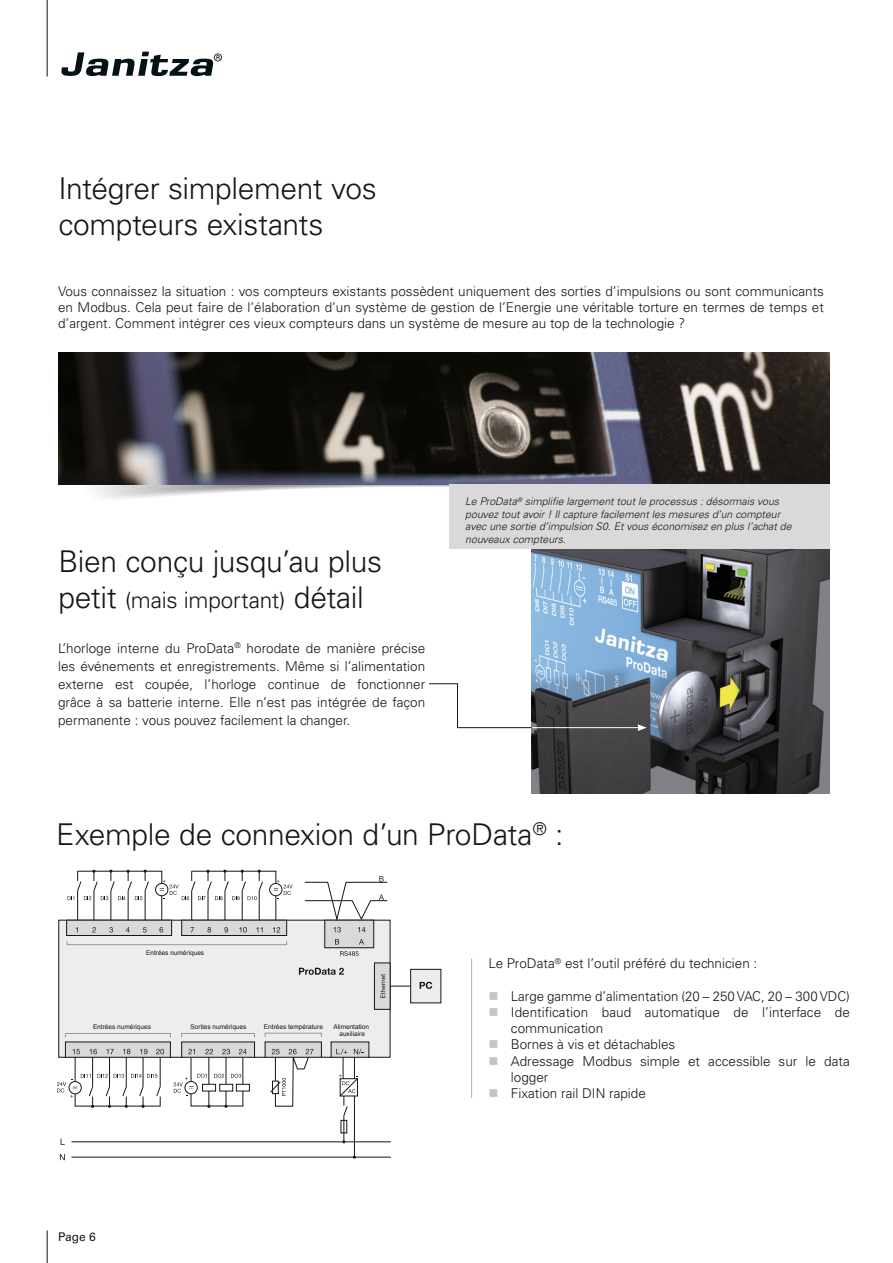
<style>
.page{position:relative;width:893px;height:1263px;background:#fff}
.page>*{position:absolute;margin:0;border:0;box-sizing:border-box;transform-origin:0 0}
.t1{font:300 30px/36px "Univers LT Std";letter-spacing:-.01em;color:#151616}
.t2{font:300 22.5px "Univers LT Std";letter-spacing:-.01em;color:#151616}
.t3{font:300 13.5px/18px "Univers LT Std";color:#151616;text-align:justify}
.t4{font:12px "Univers LT Std";color:#151616}
.t5{font:italic 300 10.5px/12.6px "Univers LT Std";color:#151616}
.t6{font:6.45px/6.4px "Arial";color:#151616;text-align:center}
.s1{font-size:30px}
.s2{color:#c5c5c5}
</style>
<div class="page">
<hr style="left:47px;top:1230px;width:1px;height:33px;background:#151616">
<svg style="left:68px;top:484px;width:381px;height:15px"></svg>
<img style="left:58px;top:353px;width:771px;height:131px">
<img style="left:532px;top:549px;width:297px;height:244px">
<hr style="left:457px;top:727px;width:75px;height:1px;background:#151616">
<hr style="left:532px;top:727px;width:108px;height:1px;background:#fff">
<svg style="left:637px;top:724px;width:10px;height:7px"></svg>
<hr style="left:457px;top:684px;width:1px;height:44px;background:#151616">
<div style="left:449px;top:484px;width:380px;height:65px;background:#d9d9da"></div>
<svg style="left:429px;top:683px;width:29px;height:1px"></svg>
<hr style="left:47px;top:0;width:1px;height:77px;background:#151616">
<svg style="left:61px;top:52px;width:161px;height:24px"></svg>
<div style="left:59px;top:920px;width:331px;height:137px;background:#eceded"></div>
<svg style="left:299px;top:968px;width:45px;height:7px"></svg>
<svg style="left:340px;top:951px;width:19px;height:5px"></svg>
<hr style="left:72px;top:1141px;width:319px;height:1px;background:#151616">
<hr style="left:72px;top:1157px;width:319px;height:1px;background:#151616">
<svg style="left:60px;top:1154px;width:5px;height:6px"></svg>
<div style="left:191px;top:1057px;width:52px;height:49px;border:1px solid #151616"></div>
<div style="left:374px;top:963px;width:16px;height:46px;background:#d9d9da"></div>
<div style="left:374px;top:963px;width:16px;height:46px;border:1px solid #151616"></div>
<svg style="left:381px;top:974px;width:29px;height:24px"></svg>
<div style="left:411px;top:969px;width:30px;height:34px;background:#eceded"></div>
<div style="left:410px;top:969px;width:31px;height:34px;border:1px solid #151616"></div>
<svg style="left:420px;top:982px;width:12px;height:7px"></svg>
<div style="left:325px;top:920px;width:49px;height:28px;background:#d9d9da"></div>
<div style="left:324px;top:920px;width:50px;height:28px;border:1px solid #151616"></div>
<svg style="left:333px;top:927px;width:8px;height:5px"></svg>
<svg style="left:358px;top:927px;width:7px;height:5px"></svg>
<svg style="left:335px;top:939px;width:4px;height:5px"></svg>
<svg style="left:359px;top:939px;width:5px;height:5px"></svg>
<svg style="left:304px;top:876px;width:84px;height:45px"></svg>
<div style="left:67px;top:940px;width:220px;height:5px;border:1px solid #999"></div>
<div style="left:67px;top:920px;width:105px;height:15px;background:#d9d9da"></div>
<div style="left:66px;top:920px;width:106px;height:16px;border:1px solid #151616"></div>
<svg style="left:92px;top:927px;width:4px;height:5px"></svg>
<svg style="left:109px;top:927px;width:4px;height:5px"></svg>
<svg style="left:126px;top:927px;width:4px;height:5px"></svg>
<svg style="left:143px;top:927px;width:4px;height:5px"></svg>
<svg style="left:159px;top:927px;width:4px;height:5px"></svg>
<div style="left:182px;top:920px;width:105px;height:15px;background:#d9d9da"></div>
<div style="left:181px;top:920px;width:106px;height:16px;border:1px solid #151616"></div>
<svg style="left:207px;top:927px;width:4px;height:5px"></svg>
<svg style="left:224px;top:927px;width:4px;height:5px"></svg>
<svg style="left:239px;top:927px;width:8px;height:5px"></svg>
<svg style="left:256px;top:927px;width:7px;height:5px"></svg>
<svg style="left:273px;top:927px;width:7px;height:5px"></svg>
<div style="left:65px;top:1042px;width:105px;height:15px;background:#d9d9da"></div>
<div style="left:182px;top:1042px;width:73px;height:15px;background:#d9d9da"></div>
<svg style="left:188px;top:1049px;width:7px;height:5px"></svg>
<svg style="left:205px;top:1049px;width:8px;height:5px"></svg>
<svg style="left:222px;top:1049px;width:8px;height:5px"></svg>
<svg style="left:239px;top:1049px;width:8px;height:5px"></svg>
<div style="left:265px;top:1042px;width:56px;height:15px;background:#d9d9da"></div>
<div style="left:331px;top:1042px;width:38px;height:15px;background:#d9d9da"></div>
<div style="left:65px;top:1033px;width:106px;height:4px;border:1px solid #999"></div>
<div style="left:181px;top:1033px;width:74px;height:4px;border:1px solid #999"></div>
<div style="left:265px;top:1033px;width:57px;height:4px;border:1px solid #999"></div>
<div style="left:236px;top:1084px;width:13px;height:7px;background:#fff"></div>
<div style="left:236px;top:1084px;width:14px;height:7px;border:1px solid #151616"></div>
<hr style="left:354px;top:1096px;width:1px;height:61px;background:#151616">
<svg style="left:270px;top:1049px;width:43px;height:58px"></svg>
<svg style="left:336px;top:1049px;width:28px;height:94px"></svg>
<hr style="left:209px;top:1057px;width:1px;height:49px;background:#151616">
<div style="left:203px;top:1084px;width:13px;height:7px;background:#fff"></div>
<div style="left:202px;top:1084px;width:14px;height:7px;border:1px solid #151616"></div>
<hr style="left:226px;top:1057px;width:1px;height:49px;background:#151616">
<div style="left:220px;top:1084px;width:13px;height:7px;background:#fff"></div>
<div style="left:219px;top:1084px;width:14px;height:7px;border:1px solid #151616"></div>
<svg style="left:214px;top:1074px;width:10px;height:4px"></svg>
<svg style="left:231px;top:1074px;width:10px;height:4px"></svg>
<svg style="left:68px;top:870px;width:225px;height:51px"></svg>
<svg style="left:57px;top:1049px;width:107px;height:59px"></svg>
<svg style="left:174px;top:1074px;width:33px;height:22px"></svg>
<hr style="left:471px;top:959px;width:1px;height:139px;background:#afb0b0">
<h1 class="t1" style="left:58px;top:170px;width:320px">Intégrer simplement vos compteurs existants</h1>
<p class="t3" style="left:58px;top:283px;width:767px;line-height:16.2px">Vous connaissez la situation : vos compteurs existants possèdent uniquement des sorties d’impulsions ou sont communicants en Modbus. Cela peut faire de l’élaboration d’un système de gestion de l’Energie une véritable torture en termes de temps et d’argent. Comment intégrer ces vieux compteurs dans un système de mesure au top de la technologie ?</p>
<h1 class="t1" style="left:58px;top:544px;width:325px">Bien conçu jusqu’au plus</h1>
<h2 class="t2" style="left:58px;top:587px;width:307px"><span class="s1">petit</span> (mais important) <span class="s1">détail</span></h2>
<p class="t3" style="left:58px;top:639px;width:369px">L’horloge interne du ProData<sup>®</sup> horodate de manière précise les événements et enregistrements. Même si l’alimentation externe est coupée, l’horloge continue de fonctionner grâce à sa batterie interne. Elle n’est pas intégrée de façon permanente : vous pouvez facilement la changer.</p>
<p class="t5" style="left:465px;top:495px;width:328px">Le ProData<sup>®</sup> simplifie largement tout le processus : désormais vous pouvez tout avoir ! Il capture facilement les mesures d’un compteur avec une sortie d’impulsion S0. Et vous économisez en plus l’achat de nouveaux compteurs.</p>
<h1 class="t1" style="left:56px;top:817px;width:509px">Exemple de connexion d’un ProData<sup>®</sup> :</h1>
<p class="t6" style="left:146px;top:950px;width:59px">Entrées numériques</p>
<p class="t6" style="left:93px;top:1024px;width:59px">Entrées numériques</p>
<p class="t6" style="left:191px;top:1024px;width:57px">Sorties numériques</p>
<p class="t6" style="left:264px;top:1024px;width:61px">Entrées température</p>
<p class="t6" style="left:333px;top:1024px;width:37px">Alimentation auxiliaire</p>
<p class="t4" style="left:58px;top:1230px;width:39px">Page 6</p>
<p class="t3" style="left:488px;top:954px;width:270px">Le ProData<sup>®</sup> est l’outil préféré du technicien :</p>
<p class="t3" style="left:488px;top:987px;width:363px"><span class="s2">■</span> Large gamme d’alimentation (20 – 250 VAC, 20 – 300 VDC)</p>
<p class="t3" style="left:511px;top:1004px;width:340px;line-height:16.2px;text-indent:-23px"><span class="s2">■</span> Identification baud automatique de l’interface de communication</p>
<p class="t3" style="left:488px;top:1035px;width:188px"><span class="s2">■</span> Bornes à vis et détachables</p>
<p class="t3" style="left:511px;top:1052px;width:340px;line-height:16.2px;text-indent:-23px"><span class="s2">■</span> Adressage Modbus simple et accessible sur le data logger</p>
<p class="t3" style="left:488px;top:1084px;width:159px"><span class="s2">■</span> Fixation rail DIN rapide</p>
</div>
